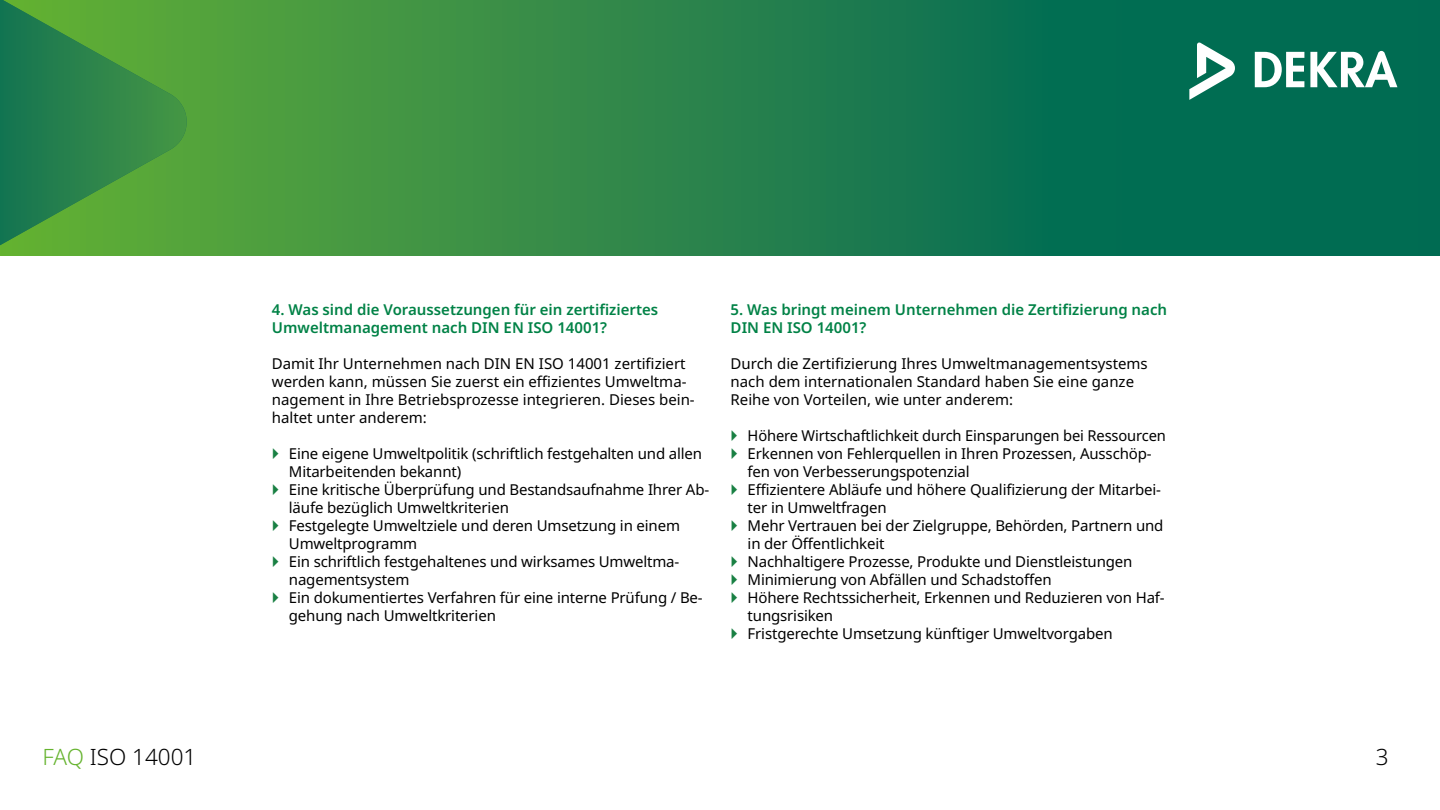
<style>
.page{position:relative;width:1440px;height:810px;background:#fff}
.page>*{position:absolute;margin:0;border:0;box-sizing:border-box;transform-origin:0 0}
.t1{font:300 22.5px "Noto Sans";color:#000}
.t2{font:15px/18px "Noto Sans";letter-spacing:-.01em;color:#000}
.t3{font:600 15px/18px "Noto Sans";color:#008246}
.s1{color:#65b32e}
</style>
<div class="page">
<svg style="left:192px;top:0;width:1248px;height:255px"></svg>
<svg style="left:0;top:0;width:192px;height:256px"></svg>
<svg style="left:1255px;top:52px;width:49px;height:35px"></svg>
<svg style="left:1310px;top:51px;width:87px;height:36px"></svg>
<svg style="left:1189px;top:42px;width:46px;height:58px"></svg>
<p class="t3" style="left:272px;top:301px;width:388px">4. Was sind die Voraussetzungen für ein zertifiziertes<br>Umweltmanagement nach DIN EN ISO 14001?</p>
<p class="t2" style="left:272px;top:355px;width:424px">Damit Ihr Unternehmen nach DIN EN ISO 14001 zertifiziert werden kann, müssen Sie zuerst ein effizientes Umweltma&shy;nagement in Ihre Betriebsprozesse integrieren. Dieses bein&shy;haltet unter anderem:</p>
<p class="t2" style="left:289px;top:445px;width:422px">Eine eigene Umweltpolitik (schriftlich festgehalten und allen Mitarbeitenden bekannt)<br>Eine kritische Überprüfung und Bestandsaufnahme Ihrer Ab&shy;läufe bezüglich Umweltkriterien<br>Festgelegte Umweltziele und deren Umsetzung in einem Umweltprogramm<br>Ein schriftlich festgehaltenes und wirksames Umweltma&shy;nagementsystem<br>Ein dokumentiertes Verfahren für eine interne Prüfung / Be&shy;gehung nach Umweltkriterien</p>
<p class="t3" style="left:731px;top:301px;width:438px">5. Was bringt meinem Unternehmen die Zertifizierung nach<br>DIN EN ISO 14001?</p>
<p class="t2" style="left:731px;top:355px;width:419px">Durch die Zertifizierung Ihres Umweltmanagementsystems nach dem internationalen Standard haben Sie eine ganze<br>Reihe von Vorteilen, wie unter anderem:</p>
<p class="t2" style="left:748px;top:427px;width:420px">Höhere Wirtschaftlichkeit durch Einsparungen bei Ressourcen Erkennen von Fehlerquellen in Ihren Prozessen, Ausschöp&shy;fen von Verbesserungspotenzial<br>Effizientere Abläufe und höhere Qualifizierung der Mitarbei&shy;ter in Umweltfragen<br>Mehr Vertrauen bei der Zielgruppe, Behörden, Partnern und in der Öffentlichkeit<br>Nachhaltigere Prozesse, Produkte und Dienstleistungen Minimierung von Abfällen und Schadstoffen<br>Höhere Rechtssicherheit, Erkennen und Reduzieren von Haf&shy;tungsrisiken<br>Fristgerechte Umsetzung künftiger Umweltvorgaben</p>
<h1 class="t1" style="left:43px;top:744px;width:155px"><span class="s1">FAQ</span> ISO 14001</h1>
<h1 class="t1" style="left:1376px;top:744px;width:14px">3</h1>
</div>
